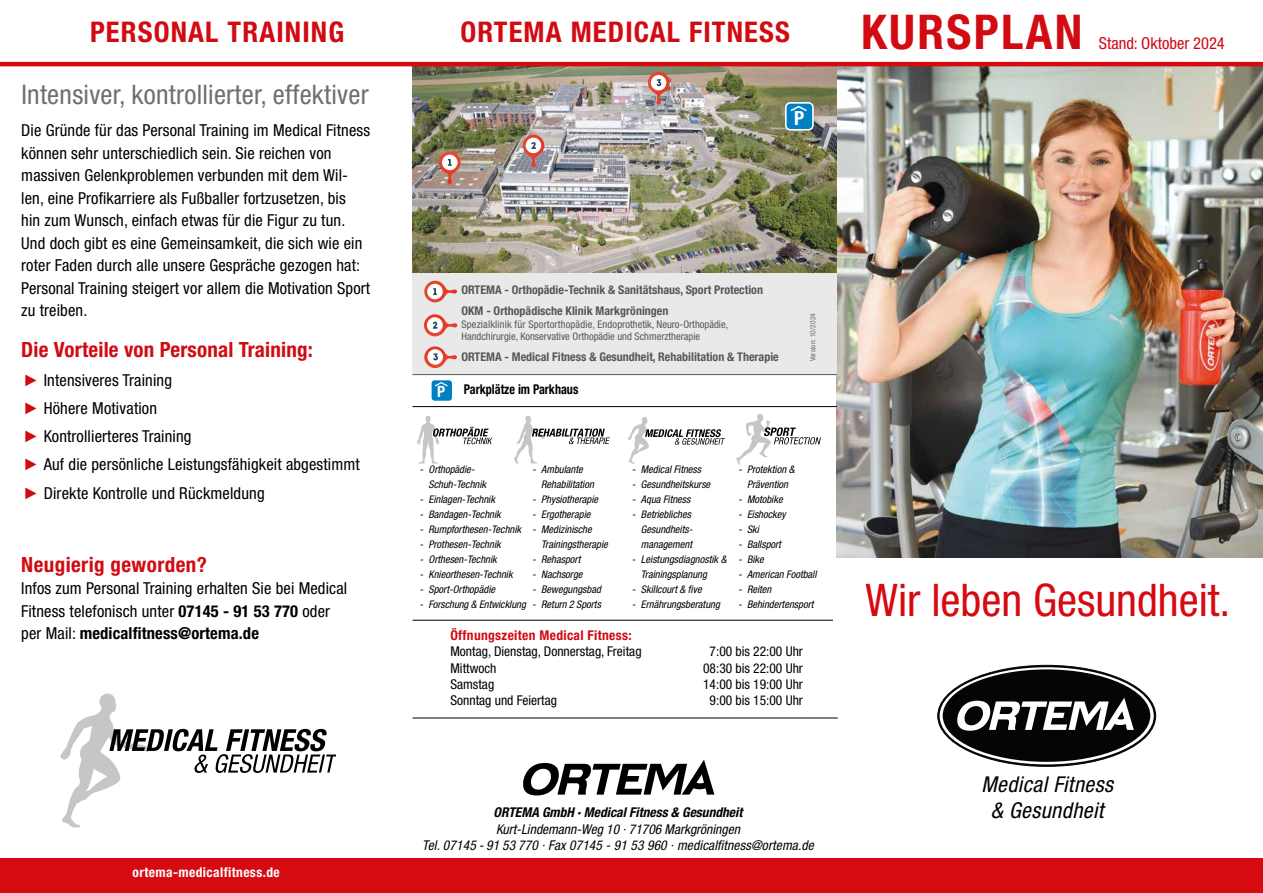
<style>
.page{position:relative;width:1263px;height:893px;background:#fff}
.page>*{position:absolute;margin:0;border:0;box-sizing:border-box;transform-origin:0 0}
.t1{font:700 condensed 48px "Helvetica Neue LT Std";letter-spacing:.05em;color:#d20a11}
.t2{font:condensed 45px "Helvetica Neue LT Std";color:#d70911}
.t3{font:700 condensed 28.5px "Helvetica Neue LT Std";letter-spacing:.04em;color:#d20a11}
.t4{font:condensed 27px "Helvetica Neue LT Std";letter-spacing:.01em;color:#706f6f}
.t5{font:italic condensed 21.9px "Helvetica Neue LT Std";letter-spacing:.02em;color:#000}
.t6{font:700 condensed 21px "Helvetica Neue LT Std";letter-spacing:.01em;color:#d20a11}
.t7{font:700 condensed 19.5px "Helvetica Neue LT Std";color:#fff}
.t8{font:condensed 16.5px/22.5px "Helvetica Neue LT Std";letter-spacing:.01em;color:#000}
.t9{font:condensed 16.5px "Helvetica Neue LT Std";color:#d20a11}
.t10{font:condensed 13.5px "Helvetica Neue LT Std";color:#000}
.t11{font:italic condensed 13.5px/16.5px "Helvetica Neue LT Std";letter-spacing:.01em;color:#000;text-align:center}
.t12{font:italic 700 condensed 13.5px "Helvetica Neue LT Std";color:#000}
.t13{font:700 condensed 13.5px "Helvetica Neue LT Std";letter-spacing:.025em;color:#d20a11}
.t14{font:700 condensed 13.5px "Helvetica Neue LT Std";letter-spacing:.03em;color:#fff}
.t15{font:700 condensed 13.5px "Helvetica Neue LT Std";color:#000;scale:.9 1}
.t16{font:700 condensed 12px/20.7px "Helvetica Neue LT Std";color:#575756}
.t17{font:italic condensed 10.5px/15px "Helvetica Neue LT Std";color:#000}
.t18{font:condensed 10.5px/12.6px "Helvetica Neue LT Std";color:#575756}
.t19{font:condensed 7.5px "Helvetica Neue LT Std";letter-spacing:.01em;color:#706f6f}
.s1{font-family:"Arial Narrow";font-stretch:normal;color:#d20a11}
.s2{font-weight:700}
.s3{font-size:15.6px;color:#fff}
</style>
<div class="page">
<svg style="left:60px;top:693px;width:275px;height:135px"></svg>
<img style="left:837px;top:66px;width:426px;height:491px">
<svg style="left:938px;top:665px;width:218px;height:101px"></svg>
<svg style="left:940px;top:667px;width:214px;height:97px"></svg>
<div style="left:943px;top:669px;width:207px;height:93px;background:#040505;border-radius:50%"></div>
<svg style="left:957px;top:698px;width:177px;height:33px"></svg>
<div style="left:0;top:859px;width:1263px;height:34px;background:#d70911"></div>
<hr style="left:412px;top:718px;width:426px;height:1px;background:#000">
<div style="left:412px;top:264px;width:425px;height:110px;background:#e9e9e9"></div>
<hr style="left:412px;top:406px;width:425px;height:1px;background:#000">
<img style="left:412px;top:66px;width:425px;height:206px">
<hr style="left:412px;top:374px;width:425px;height:1px;background:#575756">
<hr style="left:412px;top:620px;width:421px;height:1px;background:#000">
<svg style="left:416px;top:416px;width:77px;height:48px"></svg>
<svg style="left:514px;top:415px;width:96px;height:49px"></svg>
<svg style="left:628px;top:417px;width:97px;height:47px"></svg>
<svg style="left:736px;top:414px;width:85px;height:51px"></svg>
<div style="left:431px;top:380px;width:22px;height:21px;background:#007fc3;border-radius:4px"></div>
<div style="left:430px;top:379px;width:23px;height:23px;border:1px solid #fff;border-radius:4px"></div>
<svg style="left:435px;top:382px;width:13px;height:5px"></svg>
<div style="left:786px;top:103px;width:27px;height:27px;background:#007fc3;border-radius:5px"></div>
<div style="left:785px;top:102px;width:29px;height:29px;border:2px solid #fff;border-radius:5px"></div>
<svg style="left:789px;top:104px;width:19px;height:8px"></svg>
<svg style="left:523px;top:760px;width:191px;height:35px"></svg>
<svg style="left:439px;top:152px;width:22px;height:32px"></svg>
<svg style="left:523px;top:135px;width:21px;height:32px"></svg>
<svg style="left:648px;top:72px;width:21px;height:33px"></svg>
<svg style="left:424px;top:281px;width:33px;height:21px"></svg>
<svg style="left:424px;top:314px;width:33px;height:22px"></svg>
<svg style="left:424px;top:346px;width:33px;height:22px"></svg>
<hr style="left:0;top:62px;width:1263px;height:4px;background:#d70911">
<h3 class="t3" style="left:90px;top:14px;width:256px">PERSONAL TRAINING</h3>
<h3 class="t3" style="left:460px;top:14px;width:331px">ORTEMA MEDICAL FITNESS</h3>
<h1 class="t1" style="left:861px;top:3px;width:223px">KURSPLAN</h1>
<p class="t9" style="left:1099px;top:33px;width:128px">Stand: Oktober 2024</p>
<h3 class="t4" style="left:22px;top:79px;width:349px">Intensiver, kontrollierter, effektiver</h3>
<p class="t8" style="left:21px;top:119px;width:350px">Die Gründe für das Personal Training im Medical Fitness können sehr unterschiedlich sein. Sie reichen von massiven Gelenkproblemen verbunden mit dem Wil&shy;len, eine Profikarriere als Fußballer fortzusetzen, bis<br>hin zum Wunsch, einfach etwas für die Figur zu tun.<br>Und doch gibt es eine Gemeinsamkeit, die sich wie ein roter Faden durch alle unsere Gespräche gezogen hat:<br>Personal Training steigert vor allem die Motivation Sport zu treiben.</p>
<p class="t6" style="left:21px;top:337px;width:293px">Die Vorteile von Personal Training:</p>
<p class="t8" style="left:26px;top:365px;width:336px;line-height:28.3px"><span class="s1">►</span> Intensiveres Training<br><span class="s1">►</span> Höhere Motivation<br><span class="s1">►</span> Kontrollierteres Training<br><span class="s1">►</span> Auf die persönliche Leistungsfähigkeit abgestimmt <span class="s1">►</span> Direkte Kontrolle und Rückmeldung</p>
<p class="t6" style="left:21px;top:552px;width:187px">Neugierig geworden?</p>
<p class="t8" style="left:21px;top:577px;width:328px">Infos zum Personal Training erhalten Sie bei Medical<br>Fitness telefonisch unter <span class="s2">07145 - 91 53 770</span> oder per Mail: <span class="s2">medicalfitness@ortema.de</span></p>
<p class="t14" style="left:133px;top:864px;width:149px">ortema-medicalfitness.de</p>
<p class="t7" style="left:794px;top:106px;width:12px">P</p>
<p class="t16" style="left:461px;top:279px;width:303px">ORTEMA - Orthopädie-Technik &amp; Sanitätshaus, Sport Protection<br>OKM - Orthopädische Klinik Markgröningen</p>
<p class="t18" style="left:461px;top:317px;width:268px">Spezialklinik für Sportorthopädie, Endoprothetik, Neuro-Orthopädie,<br>Handchirurgie, Konservative Orthopädie und Schmerztherapie</p>
<p class="t16" style="left:461px;top:346px;width:319px">ORTEMA - Medical Fitness &amp; Gesundheit, Rehabilitation &amp; Therapie</p>
<p class="t15" style="left:437px;top:381px;width:158px"><span class="s3">P</span> Parkplätze im Parkhaus</p>
<p class="t19" style="left:808px;top:361px;width:50px;rotate:-90deg">Version: 10/2024</p>
<p class="t17" style="left:428px;top:462px;width:59px;text-indent:-9px">- Orthopädie-<br>Schuh-Technik</p>
<p class="t17" style="left:420px;top:492px;width:77px">- Einlagen-Technik</p>
<p class="t17" style="left:420px;top:507px;width:83px">- Bandagen-Technik</p>
<p class="t17" style="left:420px;top:522px;width:103px">- Rumpforthesen-Technik</p>
<p class="t17" style="left:420px;top:537px;width:83px">- Prothesen-Technik</p>
<p class="t17" style="left:420px;top:552px;width:79px">- Orthesen-Technik</p>
<p class="t17" style="left:420px;top:567px;width:95px">- Knieorthesen-Technik</p>
<p class="t17" style="left:420px;top:582px;width:77px">- Sport-Orthopädie</p>
<p class="t17" style="left:420px;top:597px;width:108px">- Forschung &amp; Entwicklung</p>
<p class="t17" style="left:541px;top:462px;width:54px;text-indent:-9px">- Ambulante<br>Rehabilitation</p>
<p class="t17" style="left:532px;top:492px;width:67px">- Physiotherapie</p>
<p class="t17" style="left:532px;top:507px;width:60px">- Ergotherapie</p>
<p class="t17" style="left:541px;top:522px;width:68px;text-indent:-9px">- Medizinische<br>Trainingstherapie</p>
<p class="t17" style="left:532px;top:552px;width:50px">- Rehasport</p>
<p class="t17" style="left:532px;top:567px;width:52px">- Nachsorge</p>
<p class="t17" style="left:532px;top:582px;width:70px">- Bewegungsbad</p>
<p class="t17" style="left:532px;top:597px;width:70px">- Return 2 Sports</p>
<p class="t17" style="left:632px;top:462px;width:71px">- Medical Fitness</p>
<p class="t17" style="left:632px;top:477px;width:80px">- Gesundheitskurse</p>
<p class="t17" style="left:632px;top:492px;width:60px">- Aqua Fitness</p>
<p class="t17" style="left:641px;top:507px;width:53px;text-indent:-9px">- Betriebliches<br>Gesundheits&shy;management</p>
<p class="t17" style="left:641px;top:552px;width:87px;text-indent:-9px">- Leistungsdiagnostik &amp;<br>Trainingsplanung</p>
<p class="t17" style="left:632px;top:582px;width:71px">- Skillcourt &amp; five</p>
<p class="t17" style="left:632px;top:597px;width:89px">- Ernährungsberatung</p>
<p class="t17" style="left:738px;top:462px;width:58px;text-align:center">- Protektion &amp;<br>Prävention</p>
<p class="t17" style="left:738px;top:492px;width:46px">- Motobike</p>
<p class="t17" style="left:738px;top:507px;width:49px">- Eishockey</p>
<p class="t17" style="left:738px;top:522px;width:22px">- Ski</p>
<p class="t17" style="left:738px;top:537px;width:44px">- Ballsport</p>
<p class="t17" style="left:738px;top:552px;width:27px">- Bike</p>
<p class="t17" style="left:738px;top:567px;width:80px">- American Football</p>
<p class="t17" style="left:738px;top:582px;width:35px">- Reiten</p>
<p class="t17" style="left:738px;top:597px;width:77px">- Behindertensport</p>
<p class="t13" style="left:450px;top:627px;width:183px">Öffnungszeiten Medical Fitness:</p>
<p class="t10" style="left:450px;top:644px;width:193px">Montag, Dienstag, Donnerstag, Freitag</p>
<p class="t10" style="left:710px;top:644px;width:95px">7:00 bis 22:00 Uhr</p>
<p class="t10" style="left:450px;top:660px;width:47px">Mittwoch</p>
<p class="t10" style="left:703px;top:660px;width:101px">08:30 bis 22:00 Uhr</p>
<p class="t10" style="left:450px;top:676px;width:45px">Samstag</p>
<p class="t10" style="left:703px;top:676px;width:101px">14:00 bis 19:00 Uhr</p>
<p class="t10" style="left:450px;top:692px;width:108px">Sonntag und Feiertag</p>
<p class="t10" style="left:710px;top:692px;width:95px">9:00 bis 15:00 Uhr</p>
<h2 class="t2" style="left:865px;top:573px;width:366px">Wir leben Gesundheit.</h2>
<h3 class="t5" style="left:981px;top:771px;width:133px">Medical Fitness</h3>
<p class="t12" style="left:494px;top:804px;width:250px">ORTEMA GmbH · Medical Fitness &amp; Gesundheit</p>
<h3 class="t5" style="left:991px;top:797px;width:114px">&amp; Gesundheit</h3>
<p class="t11" style="left:422px;top:821px;width:393px">Kurt-Lindemann-Weg 10 · 71706 Markgröningen<br>Tel. 07145 - 91 53 770 · Fax 07145 - 91 53 960 · medicalfitness@ortema.de</p>
</div>
